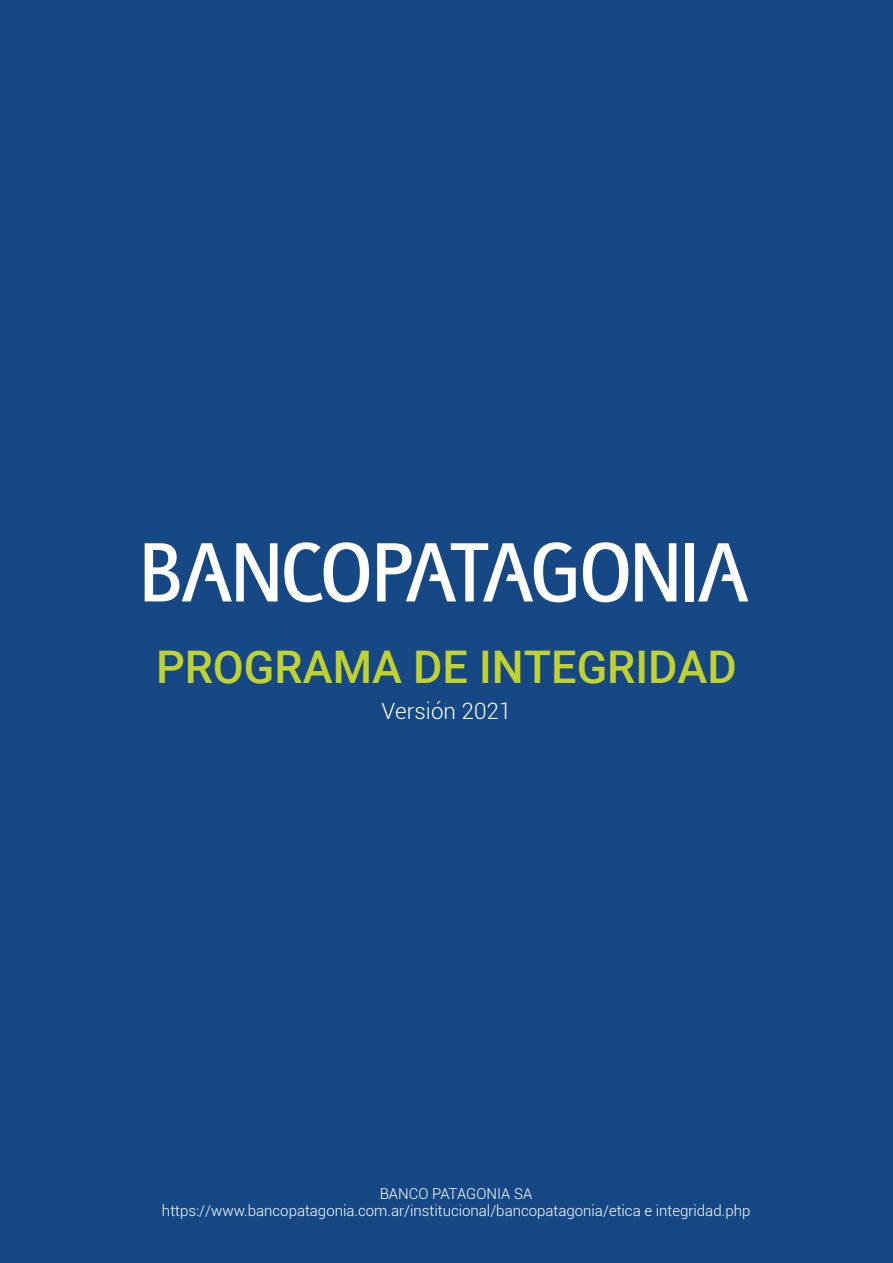
<style>
.page{position:relative;width:893px;height:1263px;background:#164885}
.page>*{position:absolute;margin:0;border:0;box-sizing:border-box;transform-origin:0 0}
.t1{font:500 45px "Roboto";color:#c1d230}
.t2{font:300 22.5px "Roboto";color:#fff}
.t3{font:300 15px/16.5px "Roboto";color:#fff;text-align:center}
</style>
<div class="page">
<svg style="left:284px;top:542px;width:85px;height:60px"></svg>
<svg style="left:145px;top:543px;width:132px;height:58px"></svg>
<svg style="left:583px;top:542px;width:45px;height:60px"></svg>
<svg style="left:635px;top:543px;width:41px;height:58px"></svg>
<div style="left:685px;top:543px;width:9px;height:58px;background:#fff"></div>
<svg style="left:698px;top:543px;width:50px;height:58px"></svg>
<svg style="left:377px;top:542px;width:199px;height:60px"></svg>
<h1 class="t1" style="left:156px;top:636px;width:582px">PROGRAMA DE INTEGRIDAD</h1>
<h2 class="t2" style="left:381px;top:695px;width:132px">Versión 2021</h2>
<p class="t3" style="left:162px;top:1185px;width:590px">BANCO PATAGONIA SA https://www.bancopatagonia.com.ar/institucional/bancopatagonia/etica e integridad.php</p>
</div>
